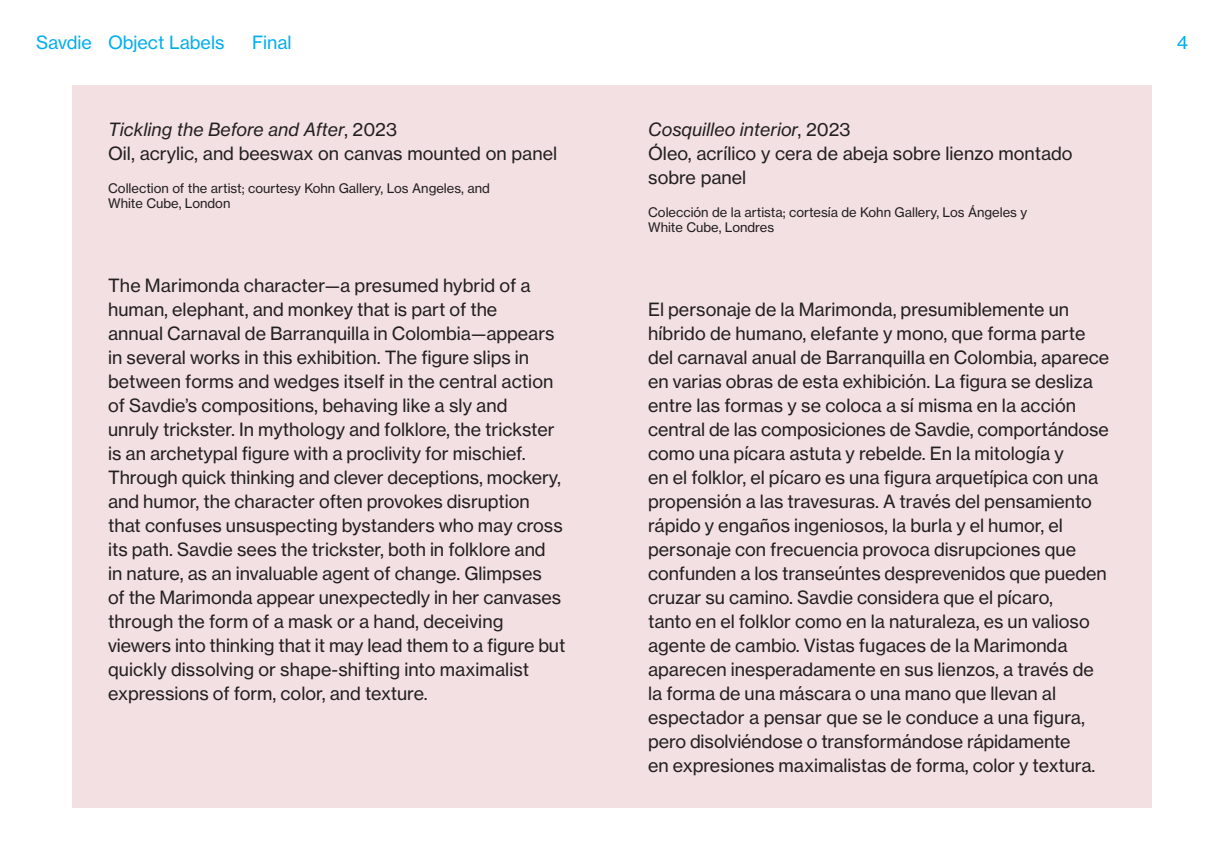
<style>
.page{position:relative;width:1224px;height:864px;background:#fff}
.page>*{position:absolute;margin:0;border:0;box-sizing:border-box;transform-origin:0 0}
.Extended_Text__18_24{font:18px/24px "Haas Grot Text 55 Roman";color:#231f20}
.Text__18_24{font:18px/24px "Haas Grot Text 55 Roman";color:#231f20}
.Text__18_24-2{font:italic 18px "Haas Grot Text 56";color:#231f20}
.Text__18_24-3{font:18px "Haas Grot Text 55 Roman";color:#00aeef}
.Credit_Line__13_15{font:13px/15px "Haas Grot Text 55 Roman";color:#231f20}
.s1{font-family:"Haas Grot Text 55 Roman";font-style:normal}
</style>
<div class="page">
<div style="left:72px;top:85px;width:1080px;height:723px;background:#f3e0e2"></div>
<p class="Text__18_24-3" style="left:36px;top:32px;width:190px">Savdie Object Labels</p>
<p class="Text__18_24-3" style="left:252px;top:32px;width:41px">Final</p>
<p class="Text__18_24-3" style="left:1177px;top:32px;width:13px">4</p>
<p class="Text__18_24-2" style="left:108px;top:119px;width:290px">Tickling the Before and After<span class="s1">, 2023</span></p>
<p class="Text__18_24" style="left:108px;top:142px;width:451px">Oil, acrylic, and beeswax on canvas mounted on panel</p>
<p class="Credit_Line__13_15" style="left:108px;top:181px;width:383px">Collection of the artist; courtesy Kohn Gallery, Los Angeles, and<br>White Cube, London</p>
<p class="Extended_Text__18_24" style="left:108px;top:273px;width:459px">The Marimonda character—a presumed hybrid of a human, elephant, and monkey that is part of the<br>annual Carnaval de Barranquilla in Colombia—appears in several works in this exhibition. The figure slips in between forms and wedges itself in the central action of Savdie’s compositions, behaving like a sly and<br>unruly trickster. In mythology and folklore, the trickster is an archetypal figure with a proclivity for mischief.<br>Through quick thinking and clever deceptions, mockery, and humor, the character often provokes disruption that confuses unsuspecting bystanders who may cross its path. Savdie sees the trickster, both in folklore and<br>in nature, as an invaluable agent of change. Glimpses<br>of the Marimonda appear unexpectedly in her canvases through the form of a mask or a hand, deceiving viewers into thinking that it may lead them to a figure but quickly dissolving or shape-shifting into maximalist expressions of form, color, and texture.</p>
<p class="Text__18_24-2" style="left:648px;top:119px;width:204px">Cosquilleo interior<span class="s1">, 2023</span></p>
<p class="Text__18_24" style="left:648px;top:142px;width:426px">Óleo, acrílico y cera de abeja sobre lienzo montado sobre panel</p>
<p class="Credit_Line__13_15" style="left:648px;top:205px;width:381px">Colección de la artista; cortesía de Kohn Gallery, Los Ángeles y<br>White Cube, Londres</p>
<p class="Extended_Text__18_24" style="left:648px;top:297px;width:463px">El personaje de la Marimonda, presumiblemente un híbrido de humano, elefante y mono, que forma parte del carnaval anual de Barranquilla en Colombia, aparece en varias obras de esta exhibición. La figura se desliza entre las formas y se coloca a sí misma en la acción central de las composiciones de Savdie, comportándose como una pícara astuta y rebelde. En la mitología y<br>en el folklor, el pícaro es una figura arquetípica con una propensión a las travesuras. A través del pensamiento rápido y engaños ingeniosos, la burla y el humor, el personaje con frecuencia provoca disrupciones que confunden a los transeúntes desprevenidos que pueden cruzar su camino. Savdie considera que el pícaro,<br>tanto en el folklor como en la naturaleza, es un valioso agente de cambio. Vistas fugaces de la Marimonda aparecen inesperadamente en sus lienzos, a través de la forma de una máscara o una mano que llevan al</p>
<p class="Extended_Text__18_24" style="left:648px;top:705px;width:438px">espectador a pensar que se le conduce a una figura,</p>
<p class="Extended_Text__18_24" style="left:648px;top:729px;width:449px">pero disolviéndose o transformándose rápidamente en expresiones maximalistas de forma, color y textura.</p>
</div>
